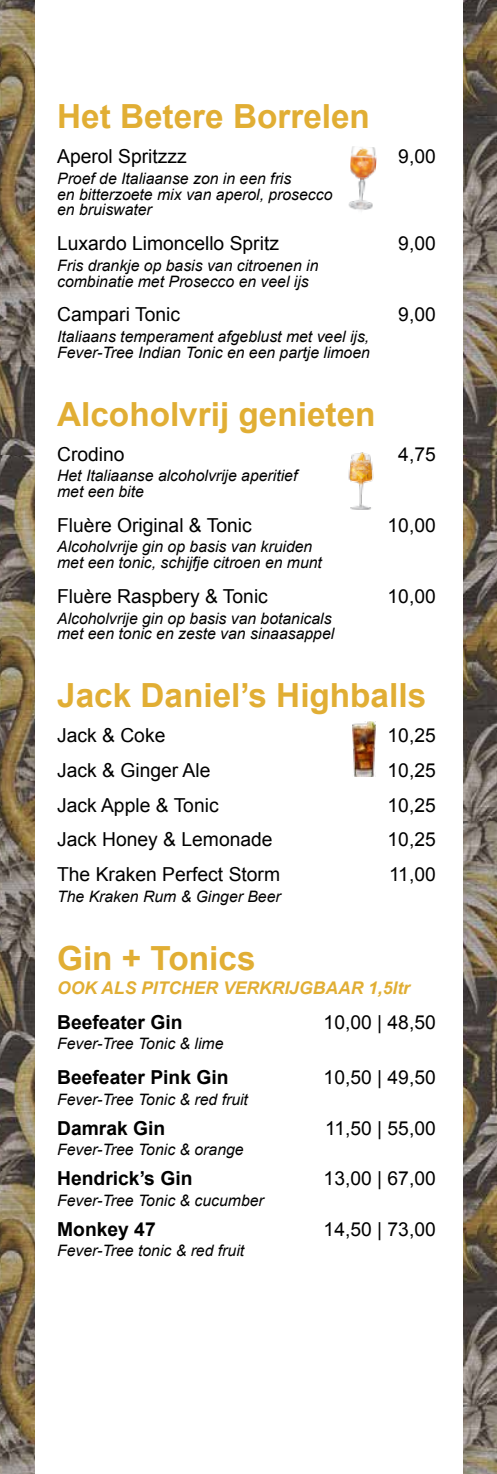
<style>
.page{position:relative;width:497px;height:1474px;background:#fff}
.page>*{position:absolute;margin:0;border:0;box-sizing:border-box;transform-origin:0 0}
.t1{font:700 33.25px "Arial";color:#e1ae34}
.t2{font:19.25px "Arial";color:#000}
.t3{font:700 19.25px "Arial";color:#000}
.t4{font:italic 700 17.5px "Arial";color:#e1ae34}
.t5{font:italic 15.75px/15.8px "Arial";color:#000}
</style>
<div class="page">
<img style="left:0;top:454px;width:496px;height:527px">
<img style="left:0;top:0;width:496px;height:454px">
<img style="left:0;top:981px;width:496px;height:492px">
<div style="left:35px;top:0;width:426px;height:1473px;background:#fff"></div>
<img style="left:348px;top:146px;width:28px;height:65px">
<img style="left:348px;top:452px;width:26px;height:58px">
<img style="left:352px;top:721px;width:23px;height:55px">
<h1 class="t1" style="left:57px;top:95px;width:314px">Het Betere Borrelen</h1>
<p class="t2" style="left:57px;top:144px;width:131px">Aperol Spritzzz</p>
<p class="t2" style="left:398px;top:144px;width:39px">9,00</p>
<p class="t5" style="left:57px;top:171px;width:276px">Proef de Italiaanse zon in een fris<br>en bitterzoete mix van aperol, prosecco en bruiswater</p>
<p class="t2" style="left:57px;top:231px;width:223px">Luxardo Limoncello Spritz</p>
<p class="t2" style="left:398px;top:231px;width:39px">9,00</p>
<p class="t5" style="left:57px;top:258px;width:262px">Fris drankje op basis van citroenen in combinatie met Prosecco en veel ijs</p>
<p class="t2" style="left:57px;top:302px;width:124px">Campari Tonic</p>
<p class="t2" style="left:398px;top:302px;width:39px">9,00</p>
<p class="t5" style="left:57px;top:329px;width:314px">Italiaans temperament afgeblust met veel ijs,<br>Fever-Tree Indian Tonic en een partje limoen</p>
<h1 class="t1" style="left:57px;top:392px;width:319px">Alcoholvrij genieten</h1>
<p class="t2" style="left:57px;top:441px;width:69px">Crodino</p>
<p class="t2" style="left:398px;top:441px;width:39px">4,75</p>
<p class="t5" style="left:57px;top:468px;width:241px">Het Italiaanse alcoholvrije aperitief met een bite</p>
<p class="t2" style="left:57px;top:512px;width:196px">Fluère Original &amp; Tonic</p>
<p class="t2" style="left:387px;top:512px;width:50px">10,00</p>
<p class="t5" style="left:57px;top:539px;width:266px">Alcoholvrije gin op basis van kruiden met een tonic, schijfje citroen en munt</p>
<p class="t2" style="left:57px;top:583px;width:212px">Fluère Raspbery &amp; Tonic</p>
<p class="t2" style="left:387px;top:583px;width:50px">10,00</p>
<p class="t5" style="left:57px;top:610px;width:278px">Alcoholvrije gin op basis van botanicals met een tonic en zeste van sinaasappel</p>
<h1 class="t1" style="left:57px;top:674px;width:370px">Jack Daniel’s Highballs</h1>
<p class="t2" style="left:57px;top:722px;width:110px">Jack &amp; Coke</p>
<p class="t2" style="left:387px;top:722px;width:50px">10,25</p>
<p class="t2" style="left:57px;top:757px;width:154px">Jack &amp; Ginger Ale</p>
<p class="t2" style="left:387px;top:757px;width:50px">10,25</p>
<p class="t2" style="left:57px;top:792px;width:163px">Jack Apple &amp; Tonic</p>
<p class="t2" style="left:387px;top:792px;width:50px">10,25</p>
<p class="t2" style="left:57px;top:827px;width:217px">Jack Honey &amp; Lemonade</p>
<p class="t2" style="left:387px;top:827px;width:50px">10,25</p>
<p class="t2" style="left:57px;top:861px;width:224px">The Kraken Perfect Storm</p>
<p class="t2" style="left:388px;top:861px;width:48px">11,00</p>
<p class="t5" style="left:57px;top:888px;width:225px">The Kraken Rum &amp; Ginger Beer</p>
<h1 class="t1" style="left:57px;top:936px;width:199px">Gin + Tonics</h1>
<p class="t4" style="left:57px;top:976px;width:354px">OOK ALS PITCHER VERKRIJGBAAR 1,5ltr</p>
<p class="t3" style="left:57px;top:1009px;width:127px">Beefeater Gin</p>
<p class="t2" style="left:323px;top:1009px;width:114px">10,00 | 48,50</p>
<p class="t5" style="left:57px;top:1036px;width:168px">Fever-Tree Tonic &amp; lime</p>
<p class="t3" style="left:57px;top:1064px;width:173px">Beefeater Pink Gin</p>
<p class="t2" style="left:323px;top:1064px;width:114px">10,50 | 49,50</p>
<p class="t5" style="left:57px;top:1091px;width:192px">Fever-Tree Tonic &amp; red fruit</p>
<p class="t3" style="left:57px;top:1115px;width:110px">Damrak Gin</p>
<p class="t2" style="left:324px;top:1115px;width:112px">11,50 | 55,00</p>
<p class="t5" style="left:57px;top:1142px;width:188px">Fever-Tree Tonic &amp; orange</p>
<p class="t3" style="left:57px;top:1165px;width:137px">Hendrick’s Gin</p>
<p class="t2" style="left:323px;top:1165px;width:114px">13,00 | 67,00</p>
<p class="t5" style="left:57px;top:1192px;width:208px">Fever-Tree Tonic &amp; cucumber</p>
<p class="t3" style="left:57px;top:1216px;width:100px">Monkey 47</p>
<p class="t2" style="left:323px;top:1216px;width:114px">14,50 | 73,00</p>
<p class="t5" style="left:57px;top:1243px;width:188px">Fever-Tree tonic &amp; red fruit</p>
</div>
